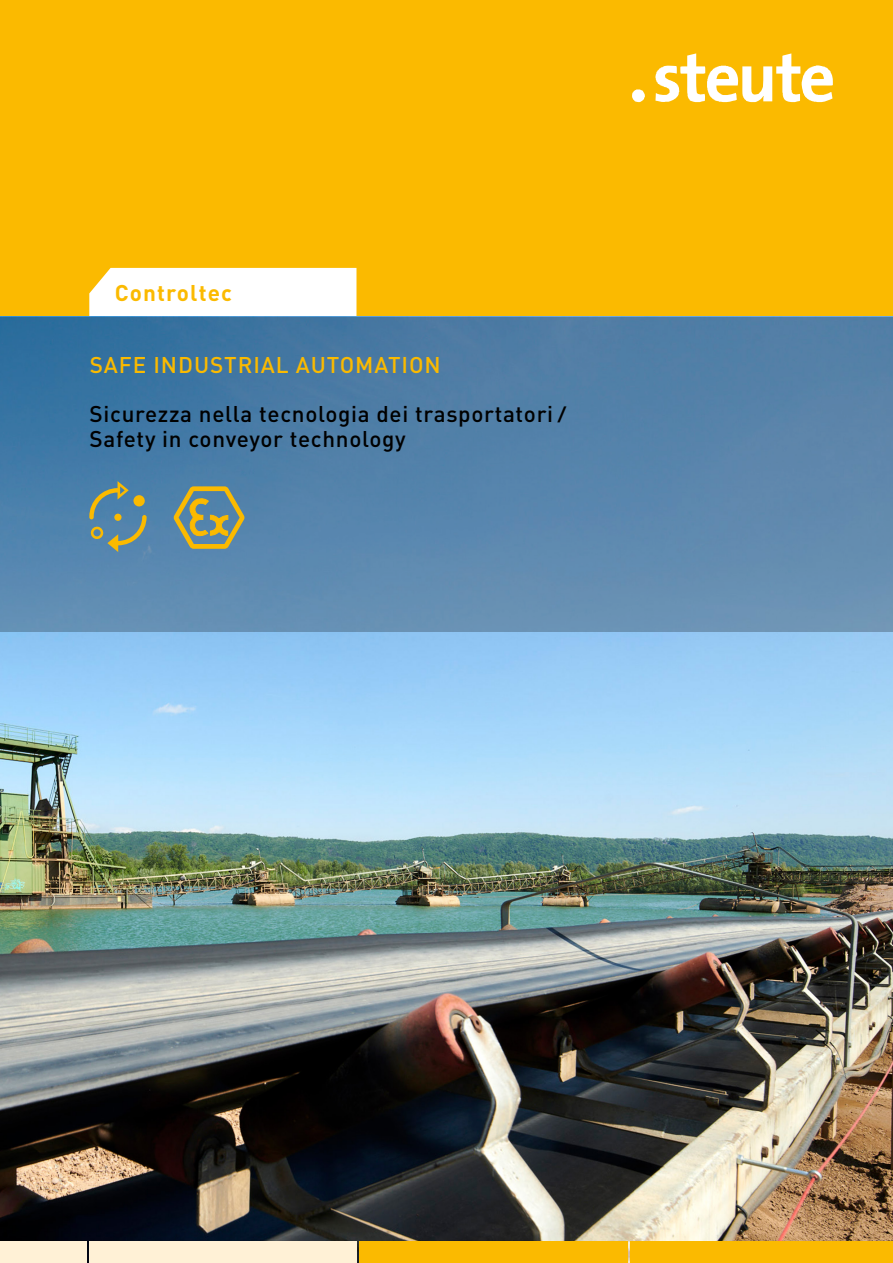
<style>
.page{position:relative;width:893px;height:1263px;background:#fff}
.page>*{position:absolute;margin:0;border:0;box-sizing:border-box;transform-origin:0 0}
.steute_Head_1{font:500 22.5px/24.8px "DIN Pro";letter-spacing:.03em;color:#000}
.steute_Head_1-2{font:500 22.5px "DIN Pro";letter-spacing:.04em;color:#fbba00}
.steute_Head_1-3{font:700 22.5px "DIN Pro";letter-spacing:.05em;color:#fbba00}
.s1{font-size:18.6px}
</style>
<div class="page">
<div style="left:0;top:0;width:893px;height:317px;background:#fbba00"></div>
<svg style="left:87px;top:267px;width:271px;height:50px;background:#fbf9f0"></svg>
<img style="left:0;top:631px;width:893px;height:632px">
<img style="left:655px;top:53px;width:178px;height:49px">
<svg style="left:0;top:317px;width:893px;height:314px;background:#5483aa"></svg>
<svg style="left:89px;top:481px;width:58px;height:71px;background:#6e8c8b"></svg>
<svg style="left:174px;top:486px;width:71px;height:63px;background:#8b9571"></svg>
<div style="left:0;top:1242px;width:86px;height:21px;background:#fff1d6"></div>
<div style="left:89px;top:1242px;width:267px;height:21px;background:#fff1d6"></div>
<div style="left:360px;top:1242px;width:267px;height:21px;background:#fbba00"></div>
<div style="left:630px;top:1242px;width:263px;height:21px;background:#fbba00"></div>
<p class="steute_Head_1-3" style="left:115px;top:278px;width:119px">Controltec</p>
<p class="steute_Head_1-2" style="left:90px;top:349px;width:353px">SAFE INDUSTRIAL AUTOMATION</p>
<p class="steute_Head_1" style="left:90px;top:401px;width:478px">Sicurezza nella tecnologia dei trasportatori <span class="s1">/<br></span>Safety in conveyor technology</p>
</div>
